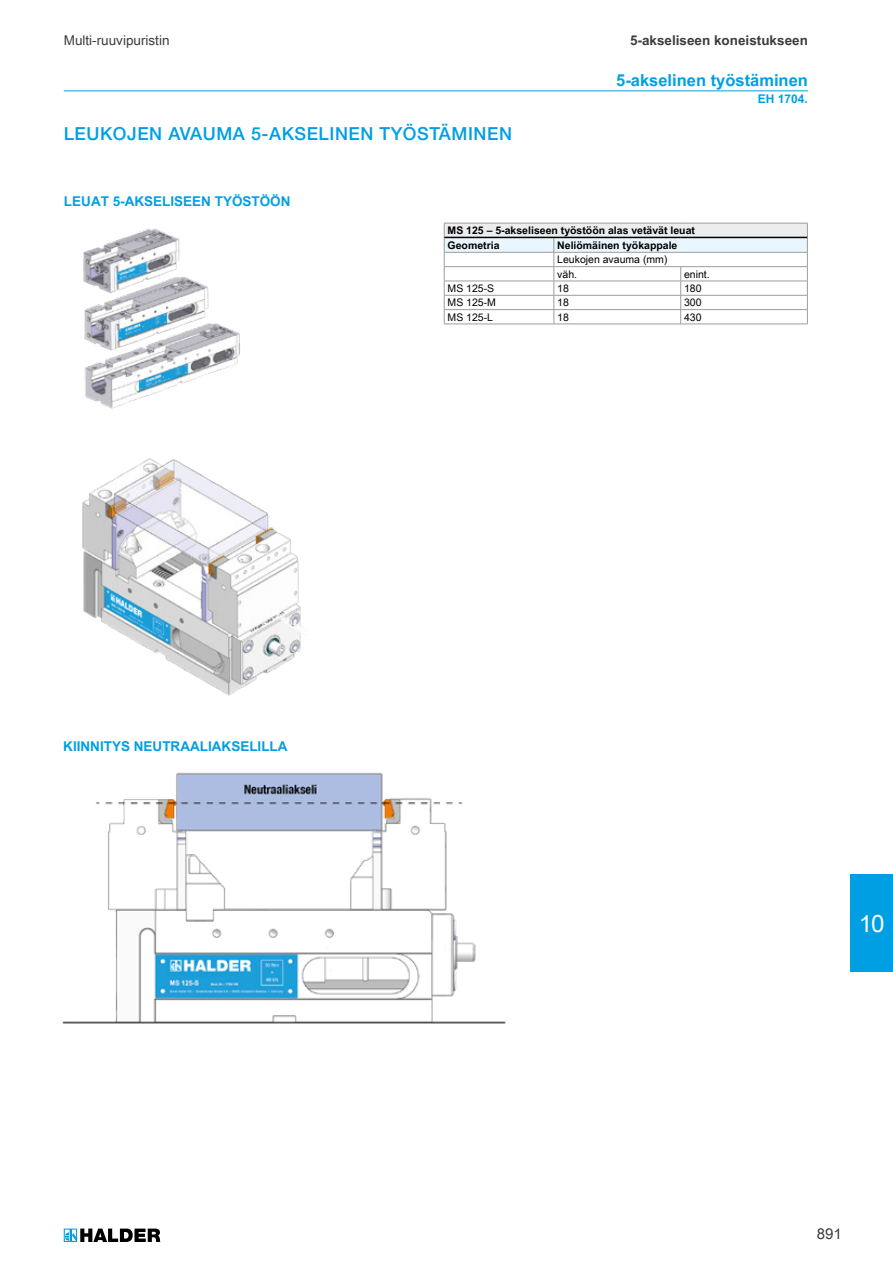
<style>
.page{position:relative;width:893px;height:1263px;background:#fff}
.page>*{position:absolute;margin:0;border:0;box-sizing:border-box;transform-origin:0 0}
.t1{font:24px "Arial Unicode MS";color:#fff}
.t2{font:500 18px "Helvetica Neue LT Std";letter-spacing:.03em;color:#009fe3}
.t3{font:700 16.5px "Arial Unicode MS";color:#009fe3}
.t4{font:15px "Arial Unicode MS";color:#3c3c3b}
.t5{font:700 13.5px "Arial Unicode MS";color:#009fe3}
.t6{font:700 13.5px "Arial Unicode MS";color:#3c3c3b}
.t7{font:13.5px "Arial Unicode MS";color:#3c3c3b}
.t8{font:700 12px "Arial Unicode MS";color:#009fe3}
.t9{font:700 10.5px/14.9px "Arial Unicode MS";color:#000}
.t10{font:10.5px/14.2px "Arial Unicode MS";color:#000}
</style>
<div class="page">
<img style="left:82px;top:458px;width:224px;height:238px">
<img style="left:83px;top:228px;width:157px;height:181px">
<div style="left:850px;top:874px;width:43px;height:97px;background:#009fe3"></div>
<svg style="left:64px;top:1228px;width:96px;height:14px"></svg>
<hr style="left:64px;top:90px;width:744px;height:1px;background:#009fe3">
<svg style="left:444px;top:223px;width:364px;height:101px"></svg>
<hr style="left:444px;top:324px;width:110px;height:1px;background:#9d9d9c">
<hr style="left:554px;top:324px;width:127px;height:1px;background:#9d9d9c">
<hr style="left:681px;top:324px;width:127px;height:1px;background:#9d9d9c">
<hr style="left:444px;top:237px;width:110px;height:1px;background:#000">
<hr style="left:554px;top:237px;width:127px;height:1px;background:#000">
<hr style="left:681px;top:237px;width:126px;height:1px;background:#000">
<img style="left:62px;top:772px;width:444px;height:252px">
<p class="t7" style="left:64px;top:30px;width:107px">Multi-ruuvipuristin</p>
<p class="t6" style="left:630px;top:30px;width:179px">5-akseliseen koneistukseen</p>
<h3 class="t3" style="left:616px;top:68px;width:193px">5-akselinen työstäminen</h3>
<p class="t8" style="left:758px;top:90px;width:52px">EH 1704.</p>
<h2 class="t2" style="left:64px;top:123px;width:450px">LEUKOJEN AVAUMA 5-AKSELINEN TYÖSTÄMINEN</h2>
<p class="t5" style="left:64px;top:192px;width:228px">LEUAT 5-AKSELISEEN TYÖSTÖÖN</p>
<p class="t9" style="left:448px;top:223px;width:249px">MS 125 – 5-akseliseen työstöön alas vetävät leuat<br>Geometria</p>
<p class="t9" style="left:557px;top:238px;width:122px">Neliömäinen työkappale</p>
<p class="t10" style="left:557px;top:252px;width:112px">Leukojen avauma (mm) väh.</p>
<p class="t10" style="left:684px;top:266px;width:27px">enint.</p>
<p class="t10" style="left:448px;top:281px;width:48px">MS 125-S</p>
<p class="t10" style="left:557px;top:281px;width:13px">18</p>
<p class="t10" style="left:684px;top:281px;width:19px">180</p>
<p class="t10" style="left:448px;top:295px;width:50px">MS 125-M</p>
<p class="t10" style="left:557px;top:295px;width:13px">18</p>
<p class="t10" style="left:684px;top:295px;width:19px">300</p>
<p class="t10" style="left:448px;top:309px;width:47px">MS 125-L</p>
<p class="t10" style="left:557px;top:309px;width:13px">18</p>
<p class="t10" style="left:684px;top:309px;width:19px">430</p>
<p class="t5" style="left:63px;top:736px;width:226px">KIINNITYS NEUTRAALIAKSELILLA</p>
<h1 class="t1" style="left:859px;top:906px;width:27px">10</h1>
<h3 class="t4" style="left:817px;top:1223px;width:27px">891</h3>
</div>
